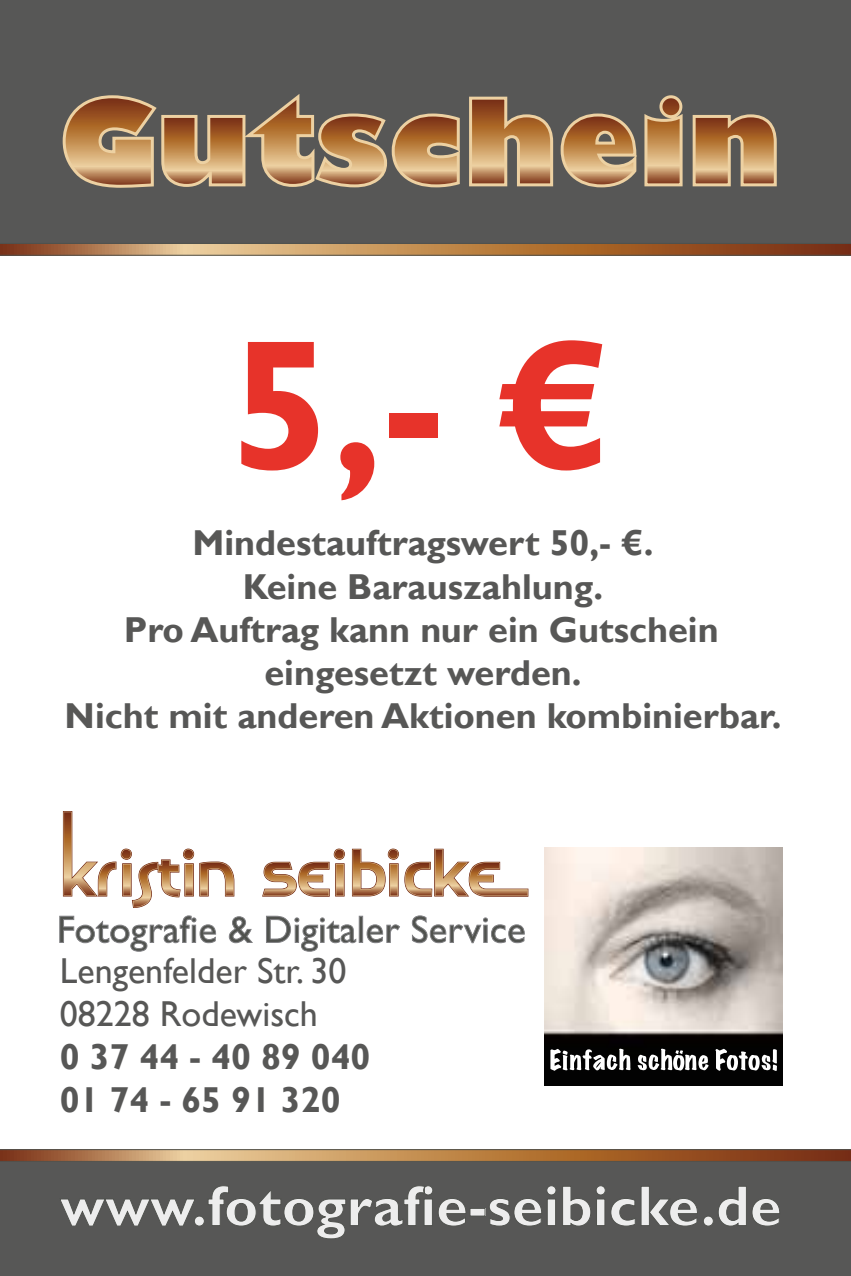
<style>
.page{position:relative;width:851px;height:1276px;background:#fff}
.page>*{position:absolute;margin:0;border:0;box-sizing:border-box;transform-origin:0 0}
.t1{font:700 186px "Gill Sans";color:#e7332a}
.t2{font:700 57.6px "Gill Sans";color:#ededed}
.t3{font:700 36px/43.2px "Gill Sans";color:#575756}
.t4{font:36px/43.2px "Gill Sans";color:#575756}
</style>
<div class="page">
<div style="left:0;top:1161px;width:850px;height:115px;background:#575756"></div>
<div style="left:0;top:0;width:850px;height:249px;background:#575756"></div>
<img style="left:545px;top:848px;width:237px;height:237px">
<svg style="left:59px;top:915px;width:157px;height:37px"></svg>
<svg style="left:229px;top:916px;width:24px;height:27px"></svg>
<svg style="left:266px;top:915px;width:90px;height:37px"></svg>
<svg style="left:359px;top:916px;width:4px;height:26px"></svg>
<svg style="left:366px;top:924px;width:34px;height:19px"></svg>
<svg style="left:411px;top:915px;width:114px;height:28px"></svg>
<svg style="left:63px;top:811px;width:171px;height:97px"></svg>
<svg style="left:262px;top:848px;width:83px;height:48px"></svg>
<svg style="left:352px;top:848px;width:176px;height:48px"></svg>
<svg style="left:550px;top:1048px;width:80px;height:22px"></svg>
<svg style="left:637px;top:1048px;width:71px;height:22px"></svg>
<svg style="left:715px;top:1048px;width:61px;height:23px"></svg>
<svg style="left:62px;top:94px;width:621px;height:94px"></svg>
<svg style="left:692px;top:114px;width:85px;height:73px;background:#b2865b"></svg>
<svg style="left:0;top:1149px;width:850px;height:12px;background:#a97548"></svg>
<svg style="left:0;top:244px;width:850px;height:11px;background:#b07848"></svg>
<h1 class="t1" style="left:229px;top:294px;width:385px">5,- €</h1>
<p class="t3" style="left:65px;top:522px;width:718px;text-align:center">Mindestauftragswert 50,- €.<br>Keine Barauszahlung.<br>Pro Auftrag kann nur ein Gutschein eingesetzt werden.<br>Nicht mit anderen Aktionen kombinierbar.</p>
<p class="t4" style="left:60px;top:949px;width:288px">Lengenfelder Str. 30<br>08228 Rodewisch</p>
<p class="t3" style="left:60px;top:1036px;width:312px">0 37 44 - 40 89 040<br>01 74 - 65 91 320</p>
<h2 class="t2" style="left:60px;top:1171px;width:723px">www.fotografie-seibicke.de</h2>
</div>
